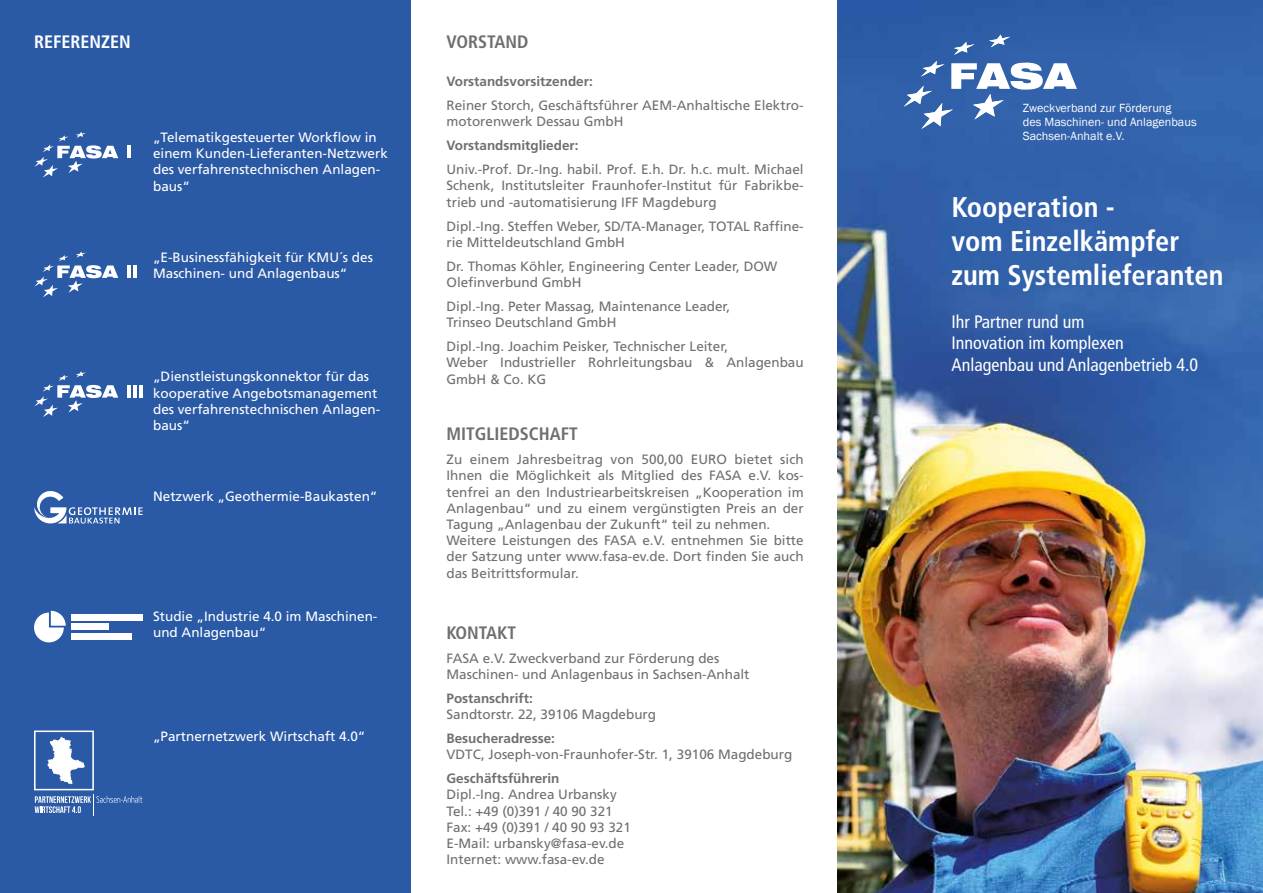
<style>
.page{position:relative;width:1263px;height:893px;background:#fff}
.page>*{position:absolute;margin:0;border:0;box-sizing:border-box;transform-origin:0 0}
.t1{font:700 condensed 28.5px/34.2px "Frutiger LT";color:#fff}
.t2{font:condensed 18px/21.6px "Frutiger LT";color:#fff}
.t3{font:700 condensed 18px "Frutiger LT";color:#706f6f}
.t4{font:700 condensed 18px "Frutiger LT";color:#fff}
.t5{font:13.5px/16.2px "Frutiger LT";color:#706f6f}
.t6{font:13.5px/16.2px "Frutiger LT";color:#fff}
.t7{font:700 13.5px "Frutiger LT";color:#706f6f}
.t8{font:12.15px/14px "Franklin Gothic";color:#fff}
</style>
<div class="page">
<img style="left:838px;top:0;width:425px;height:893px">
<div style="left:0;top:0;width:411px;height:893px;background:#2a59a5"></div>
<svg style="left:954px;top:42px;width:20px;height:13px"></svg>
<svg style="left:904px;top:61px;width:173px;height:68px"></svg>
<svg style="left:989px;top:35px;width:21px;height:12px"></svg>
<svg style="left:34px;top:371px;width:84px;height:46px"></svg>
<hr style="left:127px;top:385px;width:4px;height:13px;background:#fff">
<hr style="left:133px;top:385px;width:4px;height:13px;background:#fff">
<hr style="left:139px;top:385px;width:4px;height:13px;background:#fff">
<svg style="left:34px;top:491px;width:109px;height:33px"></svg>
<svg style="left:34px;top:730px;width:108px;height:86px"></svg>
<svg style="left:34px;top:132px;width:84px;height:46px"></svg>
<hr style="left:127px;top:146px;width:4px;height:12px;background:#fff">
<svg style="left:34px;top:252px;width:84px;height:45px"></svg>
<hr style="left:127px;top:265px;width:4px;height:13px;background:#fff">
<hr style="left:133px;top:265px;width:4px;height:13px;background:#fff">
<div style="left:72px;top:614px;width:71px;height:7px;background:#fff"></div>
<div style="left:72px;top:623px;width:37px;height:7px;background:#fff"></div>
<div style="left:72px;top:633px;width:60px;height:7px;background:#fff"></div>
<svg style="left:34px;top:611px;width:32px;height:31px"></svg>
<h2 class="t4" style="left:34px;top:31px;width:98px">REFERENZEN</h2>
<h2 class="t3" style="left:446px;top:31px;width:83px">VORSTAND</h2>
<p class="t6" style="left:153px;top:129px;width:236px">„Telematikgesteuerter Workflow in einem Kunden-Lieferanten-Netzwerk des verfahrenstechnischen Anlagen&shy;baus“</p>
<p class="t6" style="left:153px;top:249px;width:221px">„E-Businessfähigkeit für KMU´s des<br>Maschinen- und Anlagenbaus“</p>
<p class="t6" style="left:153px;top:369px;width:229px">„Dienstleistungskonnektor für das kooperative Angebotsmanagement des verfahrenstechnischen Anlagen&shy;baus“</p>
<p class="t6" style="left:153px;top:488px;width:226px">Netzwerk „Geothermie-Baukasten“</p>
<p class="t6" style="left:153px;top:608px;width:226px">Studie „Industrie 4.0 im Maschinen&shy;und Anlagenbau“</p>
<p class="t6" style="left:153px;top:728px;width:214px">„Partnernetzwerk Wirtschaft 4.0“</p>
<p class="t7" style="left:446px;top:73px;width:148px">Vorstandsvorsitzender:</p>
<p class="t5" style="left:446px;top:97px;width:359px">Reiner Storch, Geschäftsführer AEM-Anhaltische Elektro&shy;motorenwerk Dessau GmbH</p>
<p class="t7" style="left:446px;top:138px;width:134px">Vorstandsmitglieder:</p>
<p class="t5" style="left:446px;top:161px;width:359px;text-align:justify">Univ.-Prof. Dr.-Ing. habil. Prof. E.h. Dr. h.c. mult. Michael Schenk, Institutsleiter Fraunhofer-Institut für Fabrikbe&shy;trieb und -automatisierung IFF Magdeburg</p>
<p class="t5" style="left:446px;top:218px;width:359px">Dipl.-Ing. Steffen Weber, SD/TA-Manager, TOTAL Raffine&shy;rie Mitteldeutschland GmbH</p>
<p class="t5" style="left:446px;top:258px;width:332px">Dr. Thomas Köhler, Engineering Center Leader, DOW<br>Olefinverbund GmbH</p>
<p class="t5" style="left:446px;top:298px;width:285px">Dipl.-Ing. Peter Massag, Maintenance Leader,<br>Trinseo Deutschland GmbH</p>
<p class="t5" style="left:446px;top:338px;width:359px">Dipl.-Ing. Joachim Peisker, Technischer Leiter,<br>Weber Industrieller Rohrleitungsbau &amp; Anlagenbau<br>GmbH &amp; Co. KG</p>
<h2 class="t3" style="left:446px;top:423px;width:133px">MITGLIEDSCHAFT</h2>
<p class="t5" style="left:446px;top:451px;width:359px">Zu einem Jahresbeitrag von 500,00 EURO bietet sich Ihnen die Möglichkeit als Mitglied des FASA e.V. kos&shy;tenfrei an den Industriearbeitskreisen „Kooperation im Anlagenbau“ und zu einem vergünstigten Preis an der Tagung „Anlagenbau der Zukunft“ teil zu nehmen.<br>Weitere Leistungen des FASA e.V. entnehmen Sie bitte der Satzung unter www.fasa-ev.de. Dort finden Sie auch das Beitrittsformular.</p>
<h2 class="t3" style="left:446px;top:622px;width:71px">KONTAKT</h2>
<p class="t5" style="left:446px;top:650px;width:305px">FASA e.V. Zweckverband zur Förderung des<br>Maschinen- und Anlagenbaus in Sachsen-Anhalt</p>
<p class="t7" style="left:446px;top:690px;width:88px">Postanschrift:</p>
<p class="t5" style="left:446px;top:706px;width:211px">Sandtorstr. 22, 39106 Magdeburg</p>
<p class="t7" style="left:446px;top:730px;width:110px">Besucheradresse:</p>
<p class="t5" style="left:446px;top:746px;width:347px">VDTC, Joseph-von-Fraunhofer-Str. 1, 39106 Magdeburg</p>
<p class="t7" style="left:446px;top:771px;width:115px">Geschäftsführerin</p>
<p class="t5" style="left:446px;top:787px;width:186px">Dipl.-Ing. Andrea Urbansky<br>Tel.: +49 (0)391 / 40 90 321<br>Fax: +49 (0)391 / 40 90 93 321<br>E-Mail: urbansky@fasa-ev.de<br>Internet: www.fasa-ev.de</p>
<p class="t8" style="left:1023px;top:101px;width:175px">Zweckverband zur Förderung<br>des Maschinen- und Anlagenbaus<br>Sachsen-Anhalt e.V.</p>
<h1 class="t1" style="left:951px;top:190px;width:274px">Kooperation -<br>vom Einzelkämpfer zum Systemlieferanten</h1>
<h2 class="t2" style="left:951px;top:311px;width:248px">Ihr Partner rund um<br>Innovation im komplexen<br>Anlagenbau und Anlagenbetrieb 4.0</h2>
</div>
